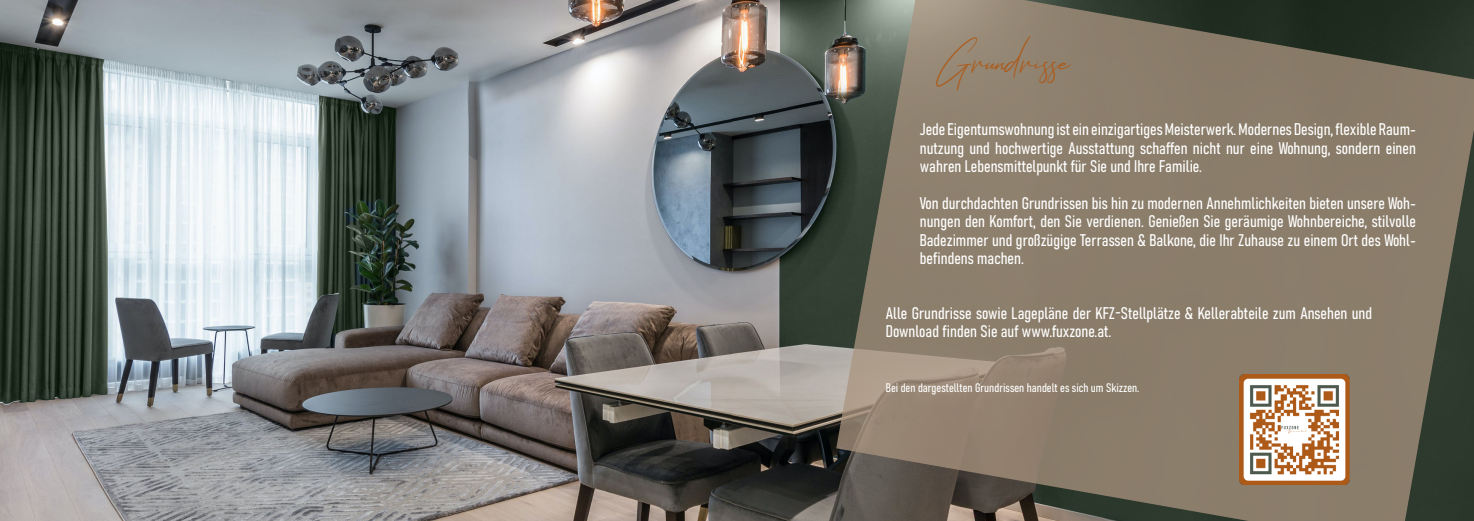
<style>
.page{position:relative;width:1474px;height:521px;background:#fff}
.page>*{position:absolute;margin:0;border:0;box-sizing:border-box;transform-origin:0 0}
.t1{font:35.7px "Hathem Bosteem FREE";color:#ae5917}
.t2{font:16.62px/18.4px "Bahnschrift";color:#fff;text-align:justify}
.t3{font:12.25px "Bahnschrift";color:#fff}
</style>
<div class="page">
<img style="left:0;top:0;width:732px;height:521px">
<img style="left:732px;top:0;width:104px;height:521px">
<svg style="left:836px;top:0;width:637px;height:521px;background:#7d7362"></svg>
<img style="left:1239px;top:374px;width:110px;height:110px">
<h1 class="t1" style="left:934px;top:38px;width:137px">Grundrisse</h1>
<p class="t2" style="left:919px;top:121px;width:497px">Jede Eigentumswohnung ist ein einzigartiges Meisterwerk. Modernes Design, flexible Raum&shy;nutzung und hochwertige Ausstattung schaffen nicht nur eine Wohnung, sondern einen wahren Lebensmittelpunkt für Sie und Ihre Familie.</p>
<p class="t2" style="left:919px;top:194px;width:497px">Von durchdachten Grundrissen bis hin zu modernen Annehmlichkeiten bieten unsere Woh&shy;nungen den Komfort, den Sie verdienen. Genießen Sie geräumige Wohnbereiche, stilvolle Badezimmer und großzügige Terrassen &amp; Balkone, die Ihr Zuhause zu einem Ort des Wohl&shy;befindens machen.</p>
<p class="t2" style="left:885px;top:304px;width:488px">Alle Grundrisse sowie Lagepläne der KFZ-Stellplätze &amp; Kellerabteile zum Ansehen und<br>Download finden Sie auf www.fuxzone.at.</p>
<p class="t3" style="left:885px;top:382px;width:255px">Bei den dargestellten Grundrissen handelt es sich um Skizzen.</p>
</div>
